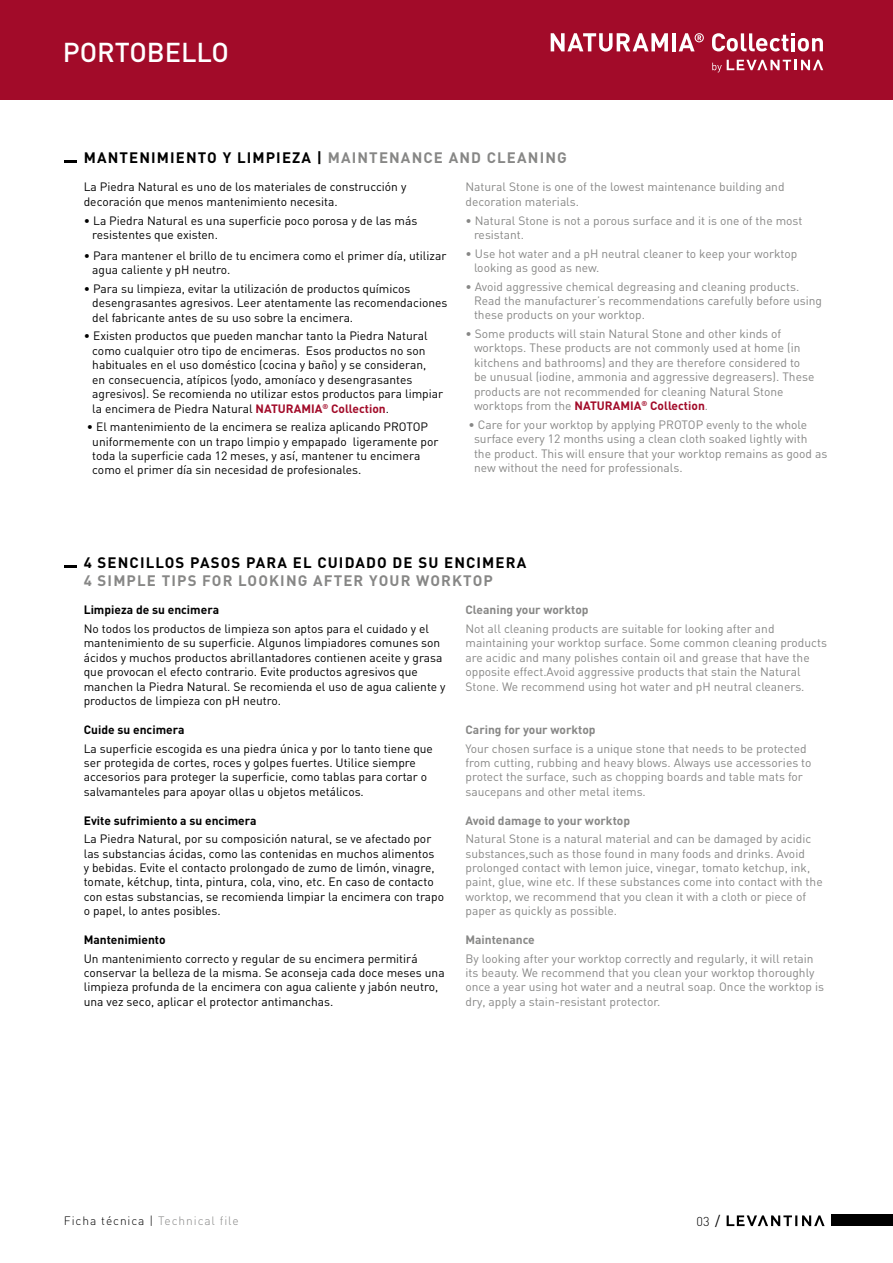
<style>
.page{position:relative;width:893px;height:1263px;background:#fff}
.page>*{position:absolute;margin:0;border:0;box-sizing:border-box;transform-origin:0 0}
.t1{font:500 27px "DIN";color:#fff}
.t2{font:700 15px "DIN";letter-spacing:.075em;color:#000}
.t3{font:700 15px "DIN";letter-spacing:.075em;color:#878786}
.t4{font:300 12.75px "DIN";color:#000}
.t5{font:12px/14.4px "DIN";color:#000}
.t6{font:12px/14.4px "DIN";color:#878786}
.t7{font:700 12px "DIN";color:#000}
.t8{font:700 12px "DIN";color:#878786}
.t9{font:300 12px "DIN";letter-spacing:.075em;color:#000}
.s1{color:#878786}
.s2{font-weight:700;color:#a20b29}
.s3{font-family:"DIN Regular Alternate";font-weight:400;font-size:14.25px}
</style>
<div class="page">
<div style="left:0;top:0;width:893px;height:100px;background:#a20b29"></div>
<div style="left:831px;top:1215px;width:62px;height:11px;background:#000"></div>
<svg style="left:727px;top:1215px;width:98px;height:11px"></svg>
<hr style="left:672px;top:33px;width:4px;height:18px;background:#fff">
<svg style="left:712px;top:60px;width:111px;height:12px"></svg>
<svg style="left:551px;top:33px;width:117px;height:19px"></svg>
<svg style="left:712px;top:33px;width:111px;height:18px"></svg>
<svg style="left:679px;top:33px;width:25px;height:18px"></svg>
<svg style="left:64px;top:160px;width:13px;height:3px"></svg>
<svg style="left:64px;top:565px;width:13px;height:3px"></svg>
<h1 class="t1" style="left:63px;top:34px;width:168px">PORTOBELLO</h1>
<p class="t2" style="left:84px;top:147px;width:484px">MANTENIMIENTO Y LIMPIEZA | <span class="s1">MAINTENANCE AND CLEANING</span></p>
<p class="t5" style="left:84px;top:180px;width:324px">La Piedra Natural es uno de los materiales de construcción y decoración que menos mantenimiento necesita.</p>
<p class="t5" style="left:92px;top:213px;width:327px;text-indent:-9px">• La Piedra Natural es una superficie poco porosa y de las más resistentes que existen.</p>
<p class="t5" style="left:92px;top:249px;width:356px;text-indent:-9px">• Para mantener el brillo de tu encimera como el primer día, utilizar agua caliente y pH neutro.</p>
<p class="t5" style="left:92px;top:282px;width:357px;text-indent:-9px">• Para su limpieza, evitar la utilización de productos químicos desengrasantes agresivos. Leer atentamente las recomendaciones del fabricante antes de su uso sobre la encimera.</p>
<p class="t5" style="left:92px;top:329px;width:352px;text-indent:-9px">• Existen productos que pueden manchar tanto la Piedra Natural como cualquier otro tipo de encimeras. Esos productos no son habituales en el uso doméstico (cocina y baño) y se consideran,<br>en consecuencia, atípicos (yodo, amoníaco y desengrasantes agresivos). Se recomienda no utilizar estos productos para limpiar la encimera de Piedra Natural <span class="s2">NATURAMIA</span><sup>®</sup> <span class="s2">Collection</span>.</p>
<p class="t5" style="left:92px;top:420px;width:348px;text-indent:-6px">• El mantenimiento de la encimera se realiza aplicando PROTOP uniformemente con un trapo limpio y empapado ligeramente por toda la superficie cada 12 meses, y así, mantener tu encimera como el primer día sin necesidad de profesionales.</p>
<p class="t6" style="left:465px;top:180px;width:321px">Natural Stone is one of the lowest maintenance building and decoration materials.</p>
<p class="t6" style="left:474px;top:213px;width:330px;text-indent:-9px">• Natural Stone is not a porous surface and it is one of the most resistant.</p>
<p class="t6" style="left:474px;top:246px;width:325px;text-indent:-9px">• Use hot water and a pH neutral cleaner to keep your worktop looking as good as new.</p>
<p class="t6" style="left:474px;top:279px;width:350px;text-indent:-9px">• Avoid aggressive chemical degreasing and cleaning products.<br>Read the manufacturer’s recommendations carefully before using these products on your worktop.</p>
<p class="t6" style="left:474px;top:327px;width:342px;text-indent:-9px">• Some products will stain Natural Stone and other kinds of worktops. These products are not commonly used at home (in kitchens and bathrooms) and they are therefore considered to be unusual (iodine, ammonia and aggressive degreasers). These products are not recommended for cleaning Natural Stone worktops from the <span class="s2">NATURAMIA</span><sup>®</sup> <span class="s2">Collection</span>.</p>
<p class="t6" style="left:474px;top:417px;width:355px;text-indent:-6px">• Care for your worktop by applying PROTOP evenly to the whole surface every 12 months using a clean cloth soaked lightly with the product. This will ensure that your worktop remains as good as new without the need for professionals.</p>
<p class="t2" style="left:84px;top:552px;width:444px">4 SENCILLOS PASOS PARA EL CUIDADO DE SU ENCIMERA</p>
<p class="t3" style="left:84px;top:570px;width:411px">4 SIMPLE TIPS FOR LOOKING AFTER YOUR WORKTOP</p>
<p class="t7" style="left:84px;top:602px;width:137px">Limpieza de su encimera</p>
<p class="t5" style="left:84px;top:622px;width:363px">No todos los productos de limpieza son aptos para el cuidado y el mantenimiento de su superficie. Algunos limpiadores comunes son ácidos y muchos productos abrillantadores contienen aceite y grasa que provocan el efecto contrario. Evite productos agresivos que manchen la Piedra Natural. Se recomienda el uso de agua caliente y productos de limpieza con pH neutro.</p>
<p class="t7" style="left:84px;top:721px;width:102px">Cuide su encimera</p>
<p class="t5" style="left:84px;top:741px;width:351px">La superficie escogida es una piedra única y por lo tanto tiene que ser protegida de cortes, roces y golpes fuertes. Utilice siempre accesorios para proteger la superficie, como tablas para cortar o salvamanteles para apoyar ollas u objetos metálicos.</p>
<p class="t7" style="left:84px;top:812px;width:174px">Evite sufrimiento a su encimera</p>
<p class="t5" style="left:84px;top:832px;width:362px">La Piedra Natural, por su composición natural, se ve afectado por las substancias ácidas, como las contenidas en muchos alimentos<br>y bebidas. Evite el contacto prolongado de zumo de limón, vinagre, tomate, kétchup, tinta, pintura, cola, vino, etc. En caso de contacto con estas substancias, se recomienda limpiar la encimera con trapo o papel, lo antes posibles.</p>
<p class="t7" style="left:84px;top:932px;width:83px">Mantenimiento</p>
<p class="t5" style="left:84px;top:951px;width:362px">Un mantenimiento correcto y regular de su encimera permitirá conservar la belleza de la misma. Se aconseja cada doce meses una limpieza profunda de la encimera con agua caliente y jabón neutro, una vez seco, aplicar el protector antimanchas.</p>
<p class="t8" style="left:465px;top:602px;width:125px">Cleaning your worktop</p>
<p class="t6" style="left:465px;top:622px;width:363px">Not all cleaning products are suitable for looking after and maintaining your worktop surface. Some common cleaning products are acidic and many polishes contain oil and grease that have the opposite effect.Avoid aggressive products that stain the Natural Stone. We recommend using hot water and pH neutral cleaners.</p>
<p class="t8" style="left:465px;top:721px;width:132px">Caring for your worktop</p>
<p class="t6" style="left:465px;top:741px;width:348px">Your chosen surface is a unique stone that needs to be protected from cutting, rubbing and heavy blows. Always use accessories to protect the surface, such as chopping boards and table mats for saucepans and other metal items.</p>
<p class="t8" style="left:465px;top:812px;width:166px">Avoid damage to your worktop</p>
<p class="t6" style="left:465px;top:832px;width:359px">Natural Stone is a natural material and can be damaged by acidic substances,such as those found in many foods and drinks. Avoid prolonged contact with lemon juice, vinegar, tomato ketchup, ink, paint, glue, wine etc. If these substances come into contact with the worktop, we recommend that you clean it with a cloth or piece of paper as quickly as possible.</p>
<p class="t8" style="left:465px;top:931px;width:71px">Maintenance</p>
<p class="t6" style="left:465px;top:951px;width:360px">By looking after your worktop correctly and regularly, it will retain its beauty. We recommend that you clean your worktop thoroughly once a year using hot water and a neutral soap. Once the worktop is dry, apply a stain-resistant protector.</p>
<p class="t9" style="left:64px;top:1213px;width:176px">Ficha técnica | <span class="s1">Technical file</span></p>
<p class="t4" style="left:696px;top:1213px;width:25px">03 <span class="s3">/</span></p>
</div>
